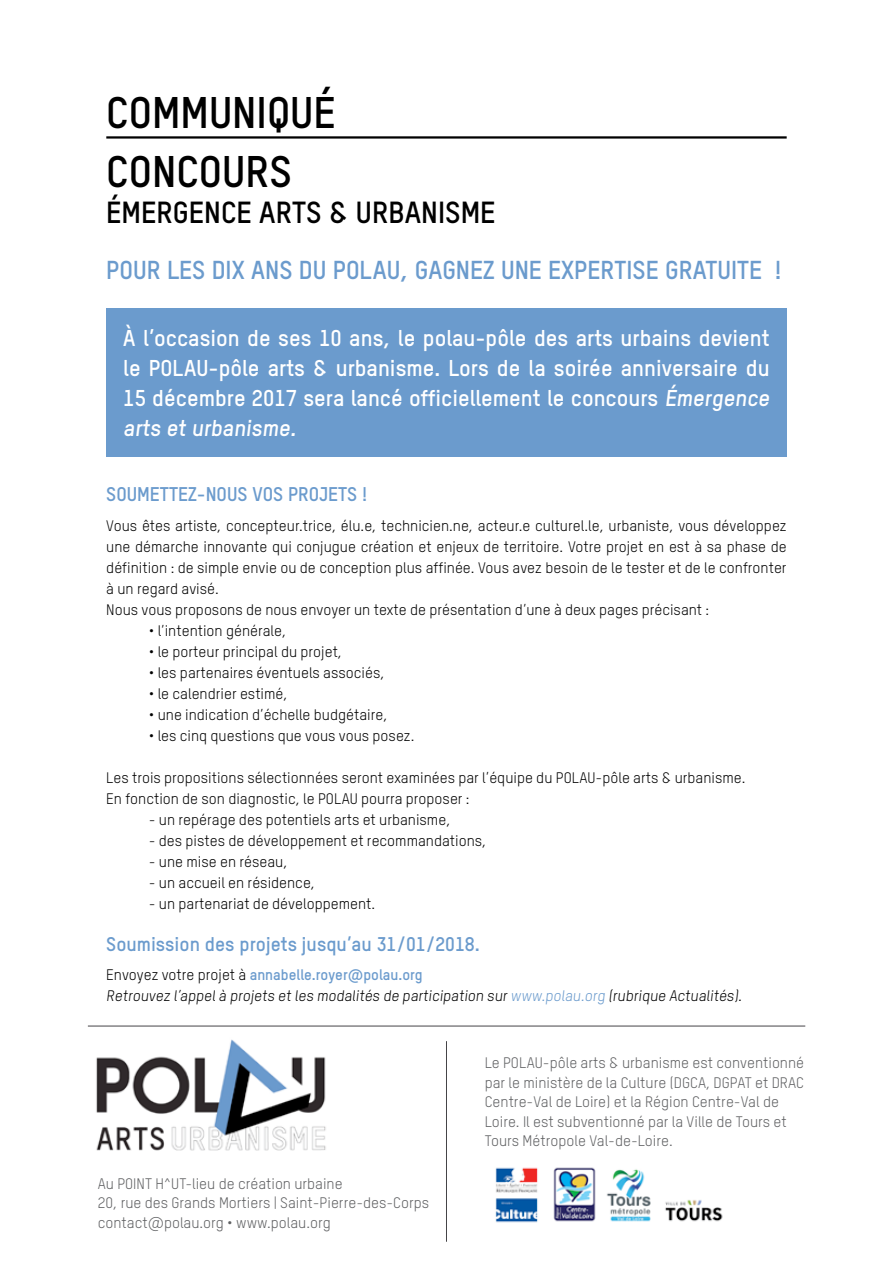
<style>
.page{position:relative;width:893px;height:1263px;background:#fff}
.page>*{position:absolute;margin:0;border:0;box-sizing:border-box;transform-origin:0 0}
.t1{font:700 43.5px/59.1px "TSTAR";color:#000}
.t2{font:700 30px "TSTAR";color:#000}
.t3{font:700 25.5px "TSTAR";color:#6b9bcd}
.t4{font:700 22.5px/30px "TSTAR";color:#fff}
.t5{font:700 19.5px "TSTAR";color:#6b9bcd}
.t6{font:15px/21px "TSTAR";color:#000}
.t7{font:15px/19.5px "TSTAR";color:#5f6062}
.s1{font-weight:700;color:#6b9bcd}
.s2{color:#6b9bcd}
</style>
<div class="page">
<img style="left:96px;top:1039px;width:230px;height:112px">
<div style="left:106px;top:308px;width:681px;height:149px;background:#6b9bcd"></div>
<hr style="left:106px;top:136px;width:681px;height:3px;background:#000">
<hr style="left:88px;top:1026px;width:717px;height:1px;background:#454447">
<img style="left:495px;top:1167px;width:228px;height:56px">
<hr style="left:446px;top:1041px;width:1px;height:201px;background:#454447">
<h1 class="t1" style="left:106px;top:83px;width:231px">COMMUNIQUÉ<br>CONCOURS</h1>
<h2 class="t2" style="left:106px;top:195px;width:391px">ÉMERGENCE ARTS &amp; URBANISME</h2>
<h3 class="t3" style="left:106px;top:254px;width:677px">POUR LES DIX ANS DU POLAU, GAGNEZ UNE EXPERTISE GRATUITE !</h3>
<h3 class="t4" style="left:123px;top:323px;width:651px">À l’occasion de ses 10 ans, le polau-pôle des arts urbains devient le POLAU-pôle arts &amp; urbanisme. Lors de la soirée anniversaire du 15 décembre 2017 sera lancé officiellement le concours Émergence arts et urbanisme.</h3>
<h3 class="t5" style="left:106px;top:482px;width:262px">SOUMETTEZ-NOUS VOS PROJETS !</h3>
<p class="t6" style="left:106px;top:515px;width:682px">Vous êtes artiste, concepteur.trice, élu.e, technicien.ne, acteur.e culturel.le, urbaniste, vous développez une démarche innovante qui conjugue création et enjeux de territoire. Votre projet en est à sa phase de définition : de simple envie ou de conception plus affinée. Vous avez besoin de le tester et de le confronter à un regard avisé.<br>Nous vous proposons de nous envoyer un texte de présentation d’une à deux pages précisant :</p>
<p class="t6" style="left:149px;top:620px;width:139px">• l’intention générale,</p>
<p class="t6" style="left:149px;top:641px;width:195px">• le porteur principal du projet,</p>
<p class="t6" style="left:149px;top:662px;width:237px">• les partenaires éventuels associés,</p>
<p class="t6" style="left:149px;top:683px;width:140px">• le calendrier estimé,</p>
<p class="t6" style="left:149px;top:704px;width:240px">• une indication d’échelle budgétaire,</p>
<p class="t6" style="left:149px;top:725px;width:267px">• les cinq questions que vous vous posez.</p>
<p class="t6" style="left:106px;top:767px;width:641px">Les trois propositions sélectionnées seront examinées par l’équipe du POLAU-pôle arts &amp; urbanisme.<br>En fonction de son diagnostic, le POLAU pourra proposer :</p>
<p class="t6" style="left:149px;top:809px;width:303px">- un repérage des potentiels arts et urbanisme,</p>
<p class="t6" style="left:149px;top:830px;width:339px">- des pistes de développement et recommandations,</p>
<p class="t6" style="left:149px;top:851px;width:140px">- une mise en réseau,</p>
<p class="t6" style="left:149px;top:872px;width:168px">- un accueil en résidence,</p>
<p class="t6" style="left:149px;top:893px;width:228px">- un partenariat de développement.</p>
<h3 class="t5" style="left:106px;top:932px;width:375px">Soumission des projets jusqu’au 31/01/2018.</h3>
<p class="t6" style="left:106px;top:964px;width:639px">Envoyez votre projet à <span class="s1">annabelle.royer@polau.org<br></span>Retrouvez l’appel à projets et les modalités de participation sur <span class="s2">www.polau.org</span> (rubrique Actualités).</p>
<p class="t7" style="left:98px;top:1174px;width:333px">Au POINT H^UT-lieu de création urbaine<br>20, rue des Grands Mortiers | Saint-Pierre-des-Corps contact@polau.org • www.polau.org</p>
<p class="t7" style="left:485px;top:1053px;width:321px">Le POLAU-pôle arts &amp; urbanisme est conventionné par le ministère de la Culture (DGCA, DGPAT et DRAC Centre-Val de Loire) et la Région Centre-Val de Loire. Il est subventionné par la Ville de Tours et Tours Métropole Val-de-Loire.</p>
</div>
